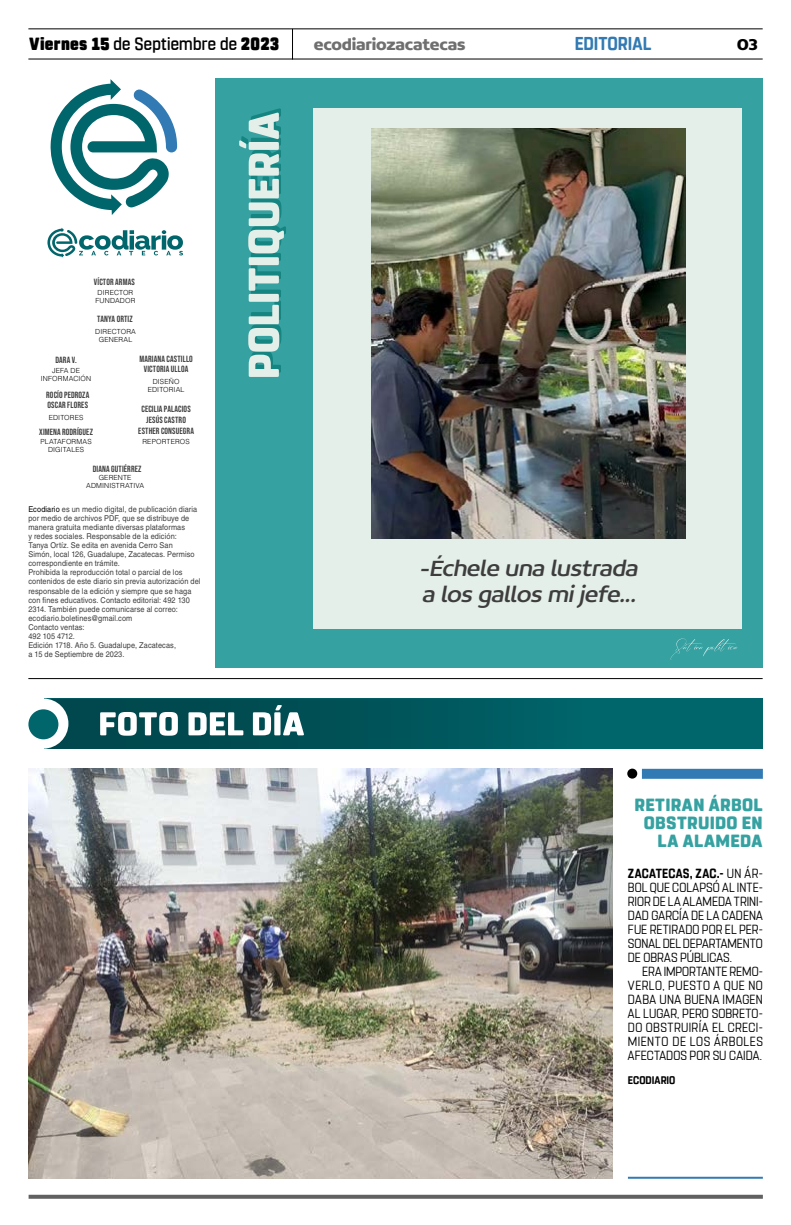
<style>
.page{position:relative;width:791px;height:1225px;background:#fff}
.page>*{position:absolute;margin:0;border:0;box-sizing:border-box;transform-origin:0 0}
.t1{font:italic 24px/26px "Concord";color:#3d3d3d}
.t2{font:700 18.6px "Rohn Rounded";color:#327ab3;scale:.91 1}
.t3{font:800 17.6px/18px "Rohn Rounded";letter-spacing:.02em;color:#36a1a1;text-align:right}
.t4{font:500 17.6px "Rohn Rounded";letter-spacing:.015em;color:#000;scale:.91 1}
.t5{font:700 16.9px "Concord";letter-spacing:-.01em;color:#706f6f}
.t6{font:700 16.9px "Concord";color:#000}
.t7{font:13.2px/14px "Rohn Rounded";letter-spacing:.015em;color:#000;text-align:justify;scale:.89 1}
.t8{font:700 11px "Rohn Rounded";letter-spacing:.005em;color:#000;scale:.91 1}
.t9{font:9px/11.2px "Bebas Neue";letter-spacing:.015em;color:#3d3d3d;text-align:center}
.t10{font:8px/9px "Helvetica LT Std";letter-spacing:.015em;color:#3d3d3d;scale:.92 1}
.t11{font:300 7px/8px "Helvetica LT Std";letter-spacing:.02em;color:#000;text-align:center}
.s1{font-weight:900}
.s2{color:#000}
.s3{font-weight:700}
</style>
<div class="page">
<div style="left:44px;top:698px;width:719px;height:50px;background:#00666c"></div>
<img style="left:28px;top:768px;width:584px;height:410px">
<svg style="left:29px;top:1194px;width:734px;height:4px;fill:#616161"></svg>
<hr style="left:28px;top:28px;width:735px;height:1px;background:#000">
<hr style="left:28px;top:59px;width:735px;height:1px;background:#000">
<hr style="left:292px;top:29px;width:1px;height:31px;background:#000">
<div style="left:215px;top:78px;width:548px;height:589px;background:#36a1a1"></div>
<div style="left:314px;top:108px;width:428px;height:520px;background:#e4efe9"></div>
<hr style="left:28px;top:678px;width:735px;height:1px;background:#000">
<svg style="left:670px;top:638px;width:67px;height:22px"></svg>
<svg style="left:239px;top:108px;width:47px;height:269px"></svg>
<svg style="left:44px;top:698px;width:538px;height:51px"></svg>
<div style="left:18px;top:698px;width:50px;height:50px;background:#fff;border-radius:50%"></div>
<div style="left:28px;top:709px;width:30px;height:30px;background:#00666c;border-radius:50%"></div>
<svg style="left:47px;top:228px;width:136px;height:30px"></svg>
<svg style="left:50px;top:79px;width:127px;height:136px"></svg>
<div style="left:642px;top:769px;width:121px;height:10px;background:#327ab3"></div>
<div style="left:627px;top:768px;width:10px;height:10px;background:#000;border-radius:50%"></div>
<hr style="left:628px;top:1176px;width:135px;height:2px;background:#327ab3">
<img style="left:372px;top:128px;width:313px;height:410px">
<h3 class="t4" style="left:29px;top:33px;width:276px"><span class="s1">Viernes 15</span> de Septiembre de <span class="s1">2023</span></h3>
<h3 class="t5" style="left:314px;top:34px;width:153px">ecodiariozacatecas</h3>
<h2 class="t2" style="left:575px;top:32px;width:86px">EDITORIAL</h2>
<h3 class="t6" style="left:737px;top:34px;width:23px">03</h3>
<p class="t9" style="left:55px;top:354px;width:23px">DARA V.</p>
<p class="t9" style="left:94px;top:276px;width:42px">VÍCTOR ARMAS</p>
<p class="t9" style="left:97px;top:313px;width:37px">TANYA ORTIZ</p>
<p class="t11" style="left:95px;top:327px;width:42px">DIRECTORA<br>GENERAL</p>
<p class="t11" style="left:95px;top:288px;width:41px">DIRECTOR<br>FUNDADOR</p>
<p class="t9" style="left:139px;top:353px;width:55px">MARIANA CASTILLO</p>
<p class="t11" style="left:41px;top:367px;width:52px">JEFA DE<br>INFORMACIÓN</p>
<p class="t9" style="left:46px;top:390px;width:45px;line-height:10px;text-align:left">ROCÍO PEDROZA<br>OSCAR FLORES</p>
<p class="t11" style="left:49px;top:414px;width:36px">EDITORES</p>
<p class="t9" style="left:39px;top:426px;width:55px">XIMENA RODRÍGUEZ</p>
<p class="t11" style="left:40px;top:437px;width:53px">PLATAFORMAS<br>DIGITALES</p>
<p class="t9" style="left:144px;top:363px;width:46px">VICTORIA ULLOA</p>
<p class="t11" style="left:148px;top:377px;width:38px">DISEÑO<br>EDITORIAL</p>
<p class="t9" style="left:138px;top:403px;width:57px">CECILIA PALACIOS<br>JESÚS CASTRO<br>ESTHER CONSUEGRA</p>
<p class="t11" style="left:142px;top:437px;width:49px">REPORTEROS</p>
<p class="t9" style="left:93px;top:463px;width:50px">DIANA GUTIÉRREZ</p>
<p class="t11" style="left:86px;top:473px;width:59px">GERENTE<br>ADMINISTRATIVA</p>
<p class="t10" style="left:28px;top:505px;width:189px"><span class="s2">Ecodiario</span> es un medio digital, de publicación diaria por medio de archivos PDF, que se distribuye de manera gratuita mediante diversas plataformas<br>y redes sociales. Responsable de la edición:<br>Tanya Ortíz. Se edita en avenida Cerro San<br>Simón, local 126, Guadalupe, Zacatecas. Permiso correspondiente en trámite.<br>Prohibida la reproducción total o parcial de los contenidos de este diario sin previa autorización del responsable de la edición y siempre que se haga con fines educativos. Contacto editorial: 492 130<br>2314. También puede comunicarse al correo: ecodiario.boletines@gmail.com<br>Contacto ventas:<br>492 105 4712.<br>Edición 1718. Año 5. Guadalupe, Zacatecas,<br>a 15 de Septiembre de 2023.</p>
<h1 class="t1" style="left:420px;top:555px;width:224px">-Échele una lustrada a los gallos mijefe...</h1>
<h3 class="t3" style="left:634px;top:796px;width:130px">RETIRAN ÁRBOL<br>OBSTRUIDO EN<br>LA ALAMEDA</h3>
<h3 class="t7" style="left:628px;top:866px;width:153px"><span class="s3">ZACATECAS, ZAC.-</span> UN ÁR-BOL QUE COLAPSÓ AL INTE-RIOR DE LA ALAMEDA TRINI-DAD GARCÍA DE LA CADENA FUE RETIRADO POR EL PER-SONAL DEL DEPARTAMENTO DE OBRAS PÚBLICAS.</h3>
<h3 class="t7" style="left:628px;top:964px;width:153px;text-indent:14px">ERA IMPORTANTE REMO-VERLO, PUESTO A QUE NO DABA UNA BUENA IMAGEN AL LUGAR, PERO SOBRETO-DO OBSTRUIRÍA EL CRECI-MIENTO DE LOS ÁRBOLES AFECTADOS POR SU CAIDA.</h3>
<h3 class="t8" style="left:628px;top:1074px;width:54px">ECODIARIO</h3>
</div>
